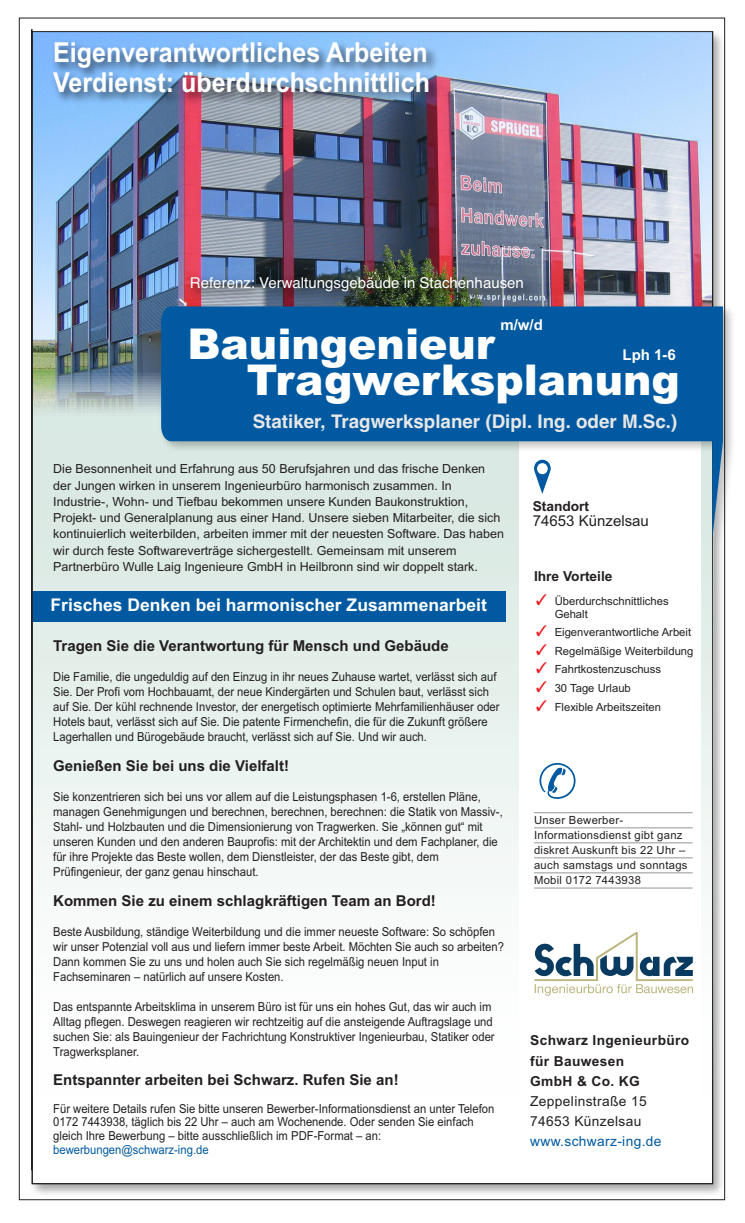
<style>
.page{position:relative;width:745px;height:1223px;background:#fff}
.page>*{position:absolute;margin:0;border:0;box-sizing:border-box;transform-origin:0 0}
.t1{font:900 42.5px/36.4px "Arial";color:#fff}
.t2{font:700 27.5px/30px "Arial";color:#fff;scale:.91 1}
.t3{font:700 18.75px "Helvetica";color:#e7e7e7}
.t4{font:700 17.5px "Arial";color:#fff}
.t5{font:700 15px "Arial";color:#231f20}
.t6{font:15px "Helvetica";color:#fff}
.t7{font:15px "Arial";color:#231f20}
.t8{font:700 15px "Arial";color:#fff}
.t9{font:700 13.75px/20px "Arial";letter-spacing:.025em;color:#231f20}
.t10{font:13.75px/20px "Arial";letter-spacing:.025em;color:#231f20}
.t11{font:13.75px "Arial";letter-spacing:.025em;color:#015aa1}
.t12{font:700 13.75px "Arial";color:#231f20}
.t13{font:700 13.75px "Arial";letter-spacing:-.005em;color:#231f20}
.t14{font:12.5px/16.2px "Arial";color:#231f20}
.t15{font:12.38px/15px "Arial";color:#231f20;scale:.91 1}
.t16{font:12.38px "Arial";color:#015aa1;scale:.91 1}
.t17{font:11.25px/13.8px "Arial";color:#231f20}
.t18{font:11.25px/15px "Arial";letter-spacing:.025em;color:#231f20}
.s1{font-family:"MS P Mincho";font-size:15px;color:#ee1d23}
</style>
<div class="page">
<img style="left:26px;top:27px;width:700px;height:1173px">
<div style="left:32px;top:33px;width:679px;height:1150px;background:#fff"></div>
<img style="left:34px;top:33px;width:676px;height:336px">
<svg style="left:34px;top:369px;width:676px;height:517px"></svg>
<div style="left:519px;top:395px;width:181px;height:718px;background:#fff"></div>
<hr style="left:533px;top:812px;width:159px;height:1px;background:#939598">
<hr style="left:533px;top:827px;width:159px;height:1px;background:#939598">
<hr style="left:533px;top:842px;width:159px;height:1px;background:#939598">
<hr style="left:533px;top:857px;width:159px;height:1px;background:#939598">
<hr style="left:533px;top:872px;width:159px;height:1px;background:#939598">
<hr style="left:533px;top:887px;width:159px;height:1px;background:#939598">
<div style="left:31px;top:29px;width:1px;height:1141px;border:1px solid #231f20"></div>
<div style="left:32px;top:591px;width:473px;height:30px;background:#015aa1"></div>
<img style="left:156px;top:301px;width:576px;height:254px">
<svg style="left:161px;top:306px;width:561px;height:232px;fill:#015aa1"></svg>
<svg style="left:534px;top:932px;width:158px;height:63px"></svg>
<img style="left:39px;top:30px;width:492px;height:90px">
<img style="left:174px;top:265px;width:460px;height:62px">
<h2 class="t2" style="left:53px;top:37px;width:415px">Eigenverantwortliches Arbeiten<br>Verdienst: überdurchschnittlich</h2>
<p class="t6" style="left:190px;top:274px;width:335px">Referenz: Verwaltungsgebäude in Stachenhausen</p>
<p class="t8" style="left:500px;top:316px;width:44px">m/w/d</p>
<h1 class="t1" style="left:246px;top:326px;width:434px;text-indent:-59px">Bauingenieur<br>Tragwerksplanung</h1>
<p class="t8" style="left:622px;top:346px;width:55px">Lph 1-6</p>
<h3 class="t3" style="left:252px;top:410px;width:426px">Statiker, Tragwerksplaner (Dipl. Ing. oder M.Sc.)</h3>
<p class="t14" style="left:53px;top:461px;width:452px">Die Besonnenheit und Erfahrung aus 50 Berufsjahren und das frische Denken der Jungen wirken in unserem Ingenieurbüro harmonisch zusammen. In Industrie-, Wohn- und Tiefbau bekommen unsere Kunden Baukonstruktion, Projekt- und Generalplanung aus einer Hand. Unsere sieben Mitarbeiter, die sich kontinuierlich weiterbilden, arbeiten immer mit der neuesten Software. Das haben wir durch feste Softwareverträge sichergestellt. Gemeinsam mit unserem Partnerbüro Wulle Laig Ingenieure GmbH in Heilbronn sind wir doppelt stark.</p>
<h3 class="t4" style="left:51px;top:594px;width:437px">Frisches Denken bei harmonischer Zusammenarbeit</h3>
<p class="t5" style="left:53px;top:637px;width:397px">Tragen Sie die Verantwortung für Mensch und Gebäude</p>
<p class="t15" style="left:53px;top:669px;width:491px">Die Familie, die ungeduldig auf den Einzug in ihr neues Zuhause wartet, verlässt sich auf Sie. Der Profi vom Hochbauamt, der neue Kindergärten und Schulen baut, verlässt sich auf Sie. Der kühl rechnende Investor, der energetisch optimierte Mehrfamilienhäuser oder Hotels baut, verlässt sich auf Sie. Die patente Firmenchefin, die für die Zukunft größere Lagerhallen und Bürogebäude braucht, verlässt sich auf Sie. Und wir auch.</p>
<p class="t5" style="left:53px;top:757px;width:237px">Genießen Sie bei uns die Vielfalt!</p>
<p class="t15" style="left:53px;top:789px;width:495px">Sie konzentrieren sich bei uns vor allem auf die Leistungsphasen 1-6, erstellen Pläne, managen Genehmigungen und berechnen, berechnen, berechnen: die Statik von Massiv-, Stahl- und Holzbauten und die Dimensionierung von Tragwerken. Sie „können gut“ mit unseren Kunden und den anderen Bauprofis: mit der Architektin und dem Fachplaner, die für ihre Projekte das Beste wollen, dem Dienstleister, der das Beste gibt, dem Prüfingenieur, der ganz genau hinschaut.</p>
<p class="t5" style="left:53px;top:892px;width:384px">Kommen Sie zu einem schlagkräftigen Team an Bord!</p>
<p class="t15" style="left:53px;top:924px;width:496px">Beste Ausbildung, ständige Weiterbildung und die immer neueste Software: So schöpfen wir unser Potenzial voll aus und liefern immer beste Arbeit. Möchten Sie auch so arbeiten?<br>Dann kommen Sie zu uns und holen auch Sie sich regelmäßig neuen Input in Fachseminaren – natürlich auf unsere Kosten.</p>
<p class="t15" style="left:53px;top:999px;width:486px">Das entspannte Arbeitsklima in unserem Büro ist für uns ein hohes Gut, das wir auch im Alltag pflegen. Deswegen reagieren wir rechtzeitig auf die ansteigende Auftragslage und suchen Sie: als Bauingenieur der Fachrichtung Konstruktiver Ingenieurbau, Statiker oder Tragwerksplaner.</p>
<p class="t5" style="left:53px;top:1071px;width:347px">Entspannter arbeiten bei Schwarz. Rufen Sie an!</p>
<p class="t15" style="left:53px;top:1101px;width:486px;line-height:13.8px">Für weitere Details rufen Sie bitte unseren Bewerber-Informationsdienst an unter Telefon<br>0172 7443938, täglich bis 22 Uhr – auch am Wochenende. Oder senden Sie einfach gleich Ihre Bewerbung – bitte ausschließlich im PDF-Format – an:</p>
<p class="t16" style="left:53px;top:1142px;width:172px">bewerbungen@schwarz-ing.de</p>
<p class="t13" style="left:532px;top:498px;width:58px">Standort</p>
<p class="t7" style="left:532px;top:512px;width:117px">74653 Künzelsau</p>
<p class="t12" style="left:533px;top:568px;width:80px">Ihre Vorteile</p>
<p class="t17" style="left:554px;top:594px;width:115px;text-indent:-21px"><span class="s1">✓</span> Überdurchschnittliches<br>Gehalt</p>
<p class="t17" style="left:533px;top:625px;width:158px"><span class="s1">✓</span> Eigenverantwortliche Arbeit</p>
<p class="t17" style="left:533px;top:644px;width:161px"><span class="s1">✓</span> Regelmäßige Weiterbildung</p>
<p class="t17" style="left:533px;top:662px;width:128px"><span class="s1">✓</span> Fahrtkostenzuschuss</p>
<p class="t17" style="left:533px;top:681px;width:98px"><span class="s1">✓</span> 30 Tage Urlaub</p>
<p class="t17" style="left:533px;top:700px;width:128px"><span class="s1">✓</span> Flexible Arbeitszeiten</p>
<p class="t18" style="left:533px;top:812px;width:155px">Unser Bewerber-<br>Informationsdienst gibt ganz diskret Auskunft bis 22 Uhr – auch samstags und sonntags<br>Mobil 0172 7443938</p>
<p class="t9" style="left:530px;top:1030px;width:160px">Schwarz Ingenieurbüro für Bauwesen<br>GmbH &amp; Co. KG</p>
<p class="t10" style="left:530px;top:1090px;width:118px">Zeppelinstraße 15<br>74653 Künzelsau</p>
<p class="t11" style="left:530px;top:1132px;width:133px">www.schwarz-ing.de</p>
</div>
